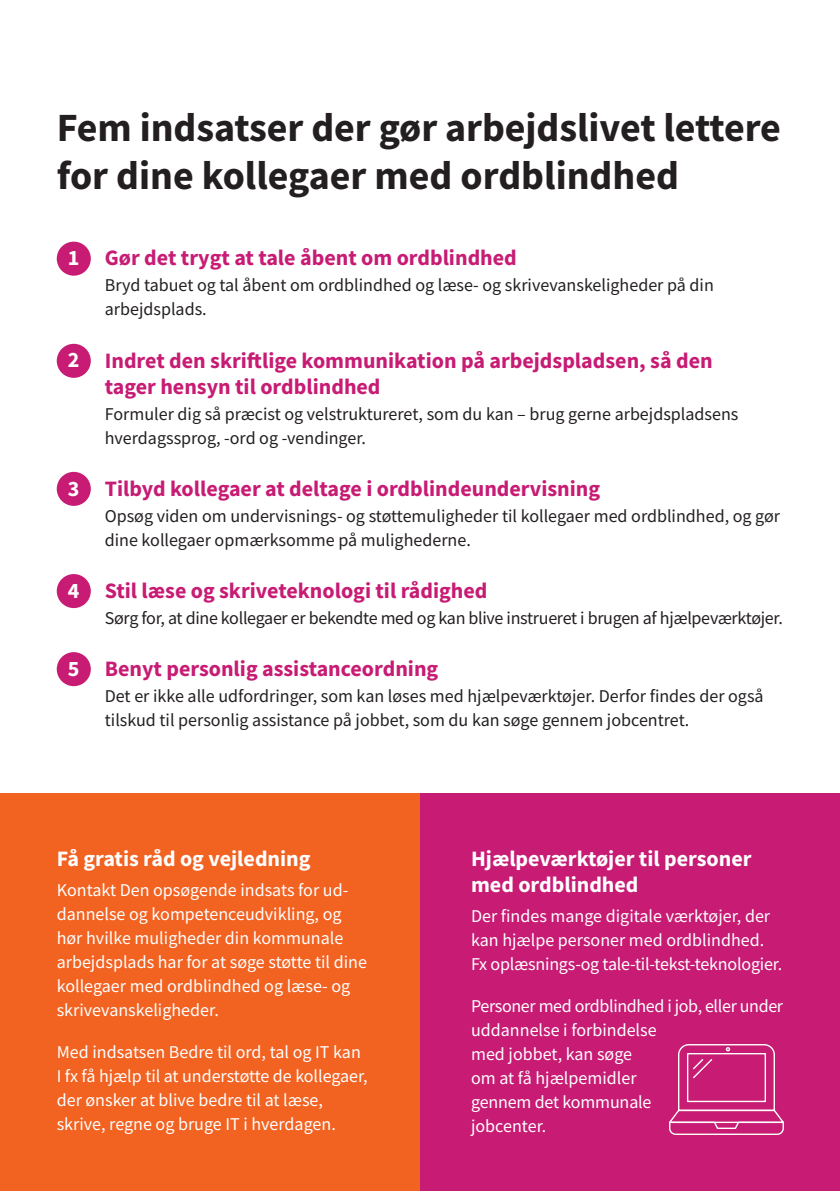
<style>
.page{position:relative;width:840px;height:1191px;background:#fff}
.page>*{position:absolute;margin:0;border:0;box-sizing:border-box;transform-origin:0 0}
.t1{font:700 40px/48px "Source Sans Pro";color:#231f20}
.t2{font:700 22px/26px "Source Sans Pro";color:#c71b74}
.t3{font:700 22px/26px "Source Sans Pro";color:#fff}
.t4{font:18px/24px "Source Sans Pro";color:#fff}
.t5{font:18px/24px "Source Sans Pro";color:#231f20}
</style>
<div class="page">
<div style="left:0;top:794px;width:420px;height:397px;background:#f26221"></div>
<div style="left:420px;top:794px;width:419px;height:397px;background:#c71b74"></div>
<div style="left:57px;top:472px;width:34px;height:34px;background:#c71b74;border-radius:50%"></div>
<div style="left:57px;top:242px;width:34px;height:34px;background:#c71b74;border-radius:50%"></div>
<div style="left:57px;top:344px;width:34px;height:34px;background:#c71b74;border-radius:50%"></div>
<div style="left:57px;top:574px;width:34px;height:34px;background:#c71b74;border-radius:50%"></div>
<div style="left:57px;top:652px;width:34px;height:34px;background:#c71b74;border-radius:50%"></div>
<svg style="left:669px;top:1044px;width:115px;height:91px"></svg>
<h1 class="t1" style="left:57px;top:104px;width:725px">Fem indsatser der gør arbejdslivet lettere for dine kollegaer med ordblindhed</h1>
<p class="t3" style="left:68px;top:245px;width:13px">1</p>
<p class="t3" style="left:68px;top:347px;width:13px">2</p>
<p class="t3" style="left:68px;top:475px;width:13px">3</p>
<p class="t3" style="left:68px;top:577px;width:13px">4</p>
<p class="t3" style="left:68px;top:655px;width:13px">5</p>
<p class="t2" style="left:105px;top:245px;width:413px">Gør det trygt at tale åbent om ordblindhed</p>
<p class="t5" style="left:105px;top:273px;width:610px">Bryd tabuet og tal åbent om ordblindhed og læse- og skrivevanskeligheder på din arbejdsplads.</p>
<p class="t2" style="left:105px;top:347px;width:609px">Indret den skriftlige kommunikation på arbejdspladsen, så den tager hensyn til ordblindhed</p>
<p class="t5" style="left:105px;top:401px;width:634px">Formuler dig så præcist og velstruktureret, som du kan – brug gerne arbejdspladsens hverdagssprog, -ord og -vendinger.</p>
<p class="t2" style="left:105px;top:475px;width:496px">Tilbyd kollegaer at deltage i ordblindeundervisning</p>
<p class="t5" style="left:105px;top:503px;width:676px">Opsøg viden om undervisnings- og støttemuligheder til kollegaer med ordblindhed, og gør dine kollegaer opmærksomme på mulighederne.</p>
<p class="t2" style="left:105px;top:577px;width:384px">Stil læse og skriveteknologi til rådighed</p>
<p class="t5" style="left:105px;top:605px;width:679px">Sørg for, at dine kollegaer er bekendte med og kan blive instrueret i brugen af hjælpeværktøjer.</p>
<p class="t2" style="left:105px;top:655px;width:335px">Benyt personlig assistanceordning</p>
<p class="t5" style="left:105px;top:683px;width:660px">Det er ikke alle udfordringer, som kan løses med hjælpeværktøjer. Derfor findes der også tilskud til personlig assistance på jobbet, som du kan søge gennem jobcentret.</p>
<p class="t3" style="left:57px;top:845px;width:255px">Få gratis råd og vejledning</p>
<p class="t4" style="left:57px;top:878px;width:311px">Kontakt Den opsøgende indsats for ud&shy;dannelse og kompetenceudvikling, og hør hvilke muligheder din kommunale arbejdsplads har for at søge støtte til dine kollegaer med ordblindhed og læse- og skrivevanskeligheder.</p>
<p class="t4" style="left:57px;top:1040px;width:312px">Med indsatsen Bedre til ord, tal og IT kan I fx få hjælp til at understøtte de kollegaer, der ønsker at blive bedre til at læse, skrive, regne og bruge IT i hverdagen.</p>
<p class="t3" style="left:471px;top:845px;width:282px">Hjælpeværktøjer til personer med ordblindhed</p>
<p class="t4" style="left:471px;top:904px;width:312px">Der findes mange digitale værktøjer, der kan hjælpe personer med ordblindhed.<br>Fx oplæsnings-og tale-til-tekst-teknologier.</p>
<p class="t4" style="left:471px;top:994px;width:313px">Personer med ordblindhed i job, eller under uddannelse i forbindelse<br>med jobbet, kan søge<br>om at få hjælpemidler<br>gennem det kommunale<br>jobcenter.</p>
</div>
